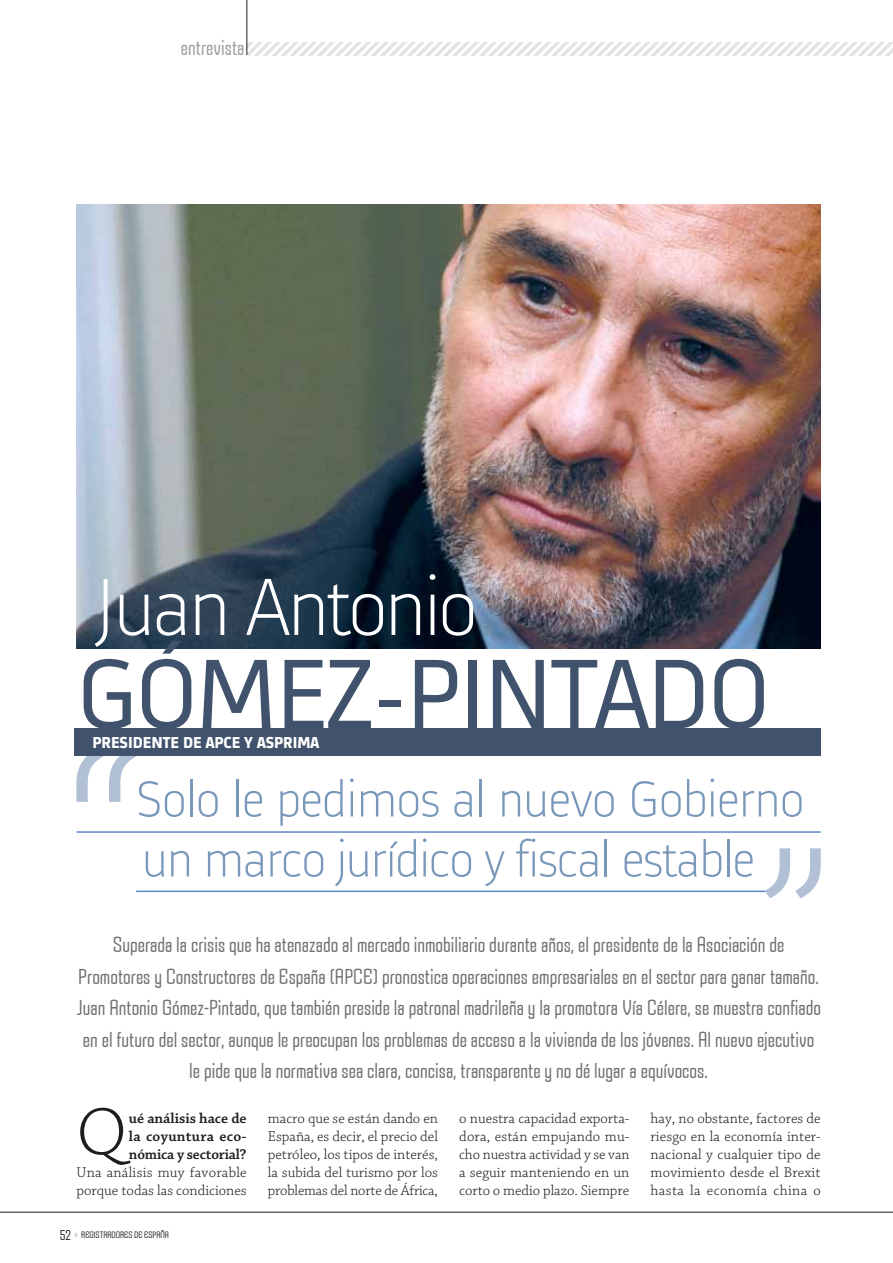
<style>
.page{position:relative;width:893px;height:1263px;background:#fff}
.page>*{position:absolute;margin:0;border:0;box-sizing:border-box;transform-origin:0 0}
.t1{font:102.75px "Alstom";letter-spacing:-.03em;color:#41526c}
.t2{font:300 84px "Alstom";letter-spacing:-.03em;color:#fff}
.t3{font:300 70.35px "Chaparral Pro";color:#1d1d1b}
.t4{font:300 52.5px/60px "Alstom";letter-spacing:-.02em;color:#7998ba}
.t5{font:condensed 21px/31.5px "Armada";color:#706f6f;text-align:center}
.t6{font:condensed 21px "Armada";color:#9d9d9c}
.t7{font:700 16.5px "Alstom";color:#fff}
.t8{font:300 15px/18px "Chaparral Pro";color:#1d1d1b;text-align:justify}
.t9{font:600 15px/18px "Chaparral Pro";color:#1d1d1b;text-align:justify}
.t10{font:condensed 9px "Armada";color:#1d1d1b}
.s1{font-size:13.5px}
.s2{font-size:13.5px;color:#dadada}
</style>
<div class="page">
<svg style="left:76px;top:755px;width:60px;height:47px"></svg>
<img style="left:77px;top:204px;width:744px;height:445px">
<hr style="left:0;top:1212px;width:893px;height:1px;background:#1d1d1b">
<svg style="left:248px;top:43px;width:645px;height:12px"></svg>
<hr style="left:247px;top:0;width:1px;height:55px;background:#1d1d1b">
<div style="left:74px;top:728px;width:747px;height:27px;background:#41526c"></div>
<hr style="left:136px;top:890px;width:638px;height:2px;background:#5b89c7">
<hr style="left:77px;top:831px;width:744px;height:2px;background:#5b89c7">
<svg style="left:765px;top:848px;width:56px;height:50px"></svg>
<p class="t6" style="left:181px;top:36px;width:65px">entrevista</p>
<h2 class="t2" style="left:94px;top:549px;width:384px">Juan Antonio</h2>
<h1 class="t1" style="left:77px;top:623px;width:696px">GÓMEZ-PINTADO</h1>
<p class="t7" style="left:92px;top:731px;width:174px">PRESIDENTE DE APCE Y ASPRI</p>
<p class="t7" style="left:298px;top:731px;width:23px">MA</p>
<h3 class="t4" style="left:136px;top:764px;width:670px">Solo le pedimos al nuevo Gobierno un marco jurídico y fiscal estable</h3>
<p class="t5" style="left:77px;top:929px;width:746px">Superada la crisis que ha atenazado al mercado inmobiliario durante años, el presidente de la Asociación de Promotores y Constructores de España (APCE) pronostica operaciones empresariales en el sector para ganar tamaño.<br>Juan Antonio Gómez-Pintado, que también preside la patronal madrileña y la promotora Vía Célere, se muestra confiado en el futuro del sector, aunque le preocupan los problemas de acceso a la vivienda de los jóvenes. Al nuevo ejecutivo le pide que la normativa sea clara, concisa, transparente y no dé lugar a equívocos.</p>
<h3 class="t3" style="left:77px;top:1094px;width:52px">Q</h3>
<p class="t9" style="left:129px;top:1109px;width:119px">ué análisis hace de la coyuntura eco&shy;nómica y sectorial?</p>
<p class="t8" style="left:77px;top:1163px;width:172px">Una análisis muy favorable porque todas las condiciones</p>
<p class="t10" style="left:60px;top:1230px;width:111px"><span class="s1">52</span> <span class="s2">•</span> Registradores de España</p>
<p class="t8" style="left:268px;top:1109px;width:172px">macro que se están dando en España, es decir, el precio del petróleo, los tipos de interés, la subida del turismo por los problemas del norte de África,</p>
<p class="t8" style="left:459px;top:1109px;width:172px">o nuestra capacidad exporta&shy;dora, están empujando mu&shy;cho nuestra actividad y se van a seguir manteniendo en un corto o medio plazo. Siempre</p>
<p class="t8" style="left:651px;top:1109px;width:172px">hay, no obstante, factores de riesgo en la economía inter&shy;nacional y cualquier tipo de movimiento desde el Brexit hasta la economía china o</p>
</div>
